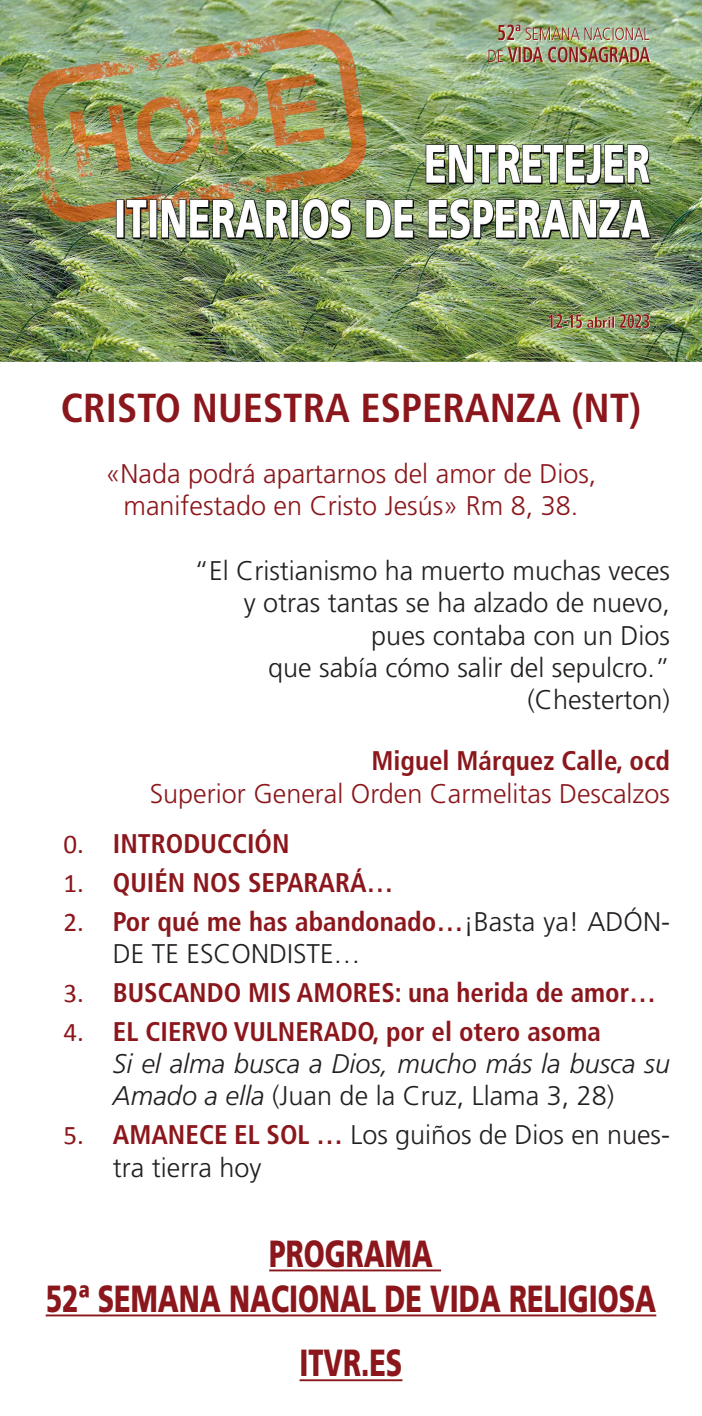
<style>
.page{position:relative;width:702px;height:1416px;background:#fff}
.page>*{position:absolute;margin:0;border:0;box-sizing:border-box;transform-origin:0 0}
.t1{font:700 condensed 40.5px "Frutiger LT Std";color:#8b171c}
.List_Paragraph{font:900 37.8px "Frutiger LT Std";color:#8b171c;scale:.71 1}
.No_Spacing{font:300 27px/32.4px "Frutiger LT Std";color:#231f20}
.t2{font:700 condensed 27px "Frutiger LT Std";color:#8b171c}
.List_Paragraph-2{font:300 27px "Frutiger LT Std";color:#8b171c}
.No_Spacing-2{font:italic 300 27px/32.4px "Frutiger LT Std";color:#231f20}
.s1{font-family:"Calibri";font-weight:400;font-stretch:normal}
.s2{font-family:"Calibri";font-weight:400;color:#8b171c}
.s3{font-weight:700;font-stretch:condensed;color:#8b171c}
.s4{font-style:normal}
</style>
<div class="page">
<hr style="left:269px;top:1269px;width:172px;height:2px;background:#8b171c">
<hr style="left:46px;top:1314px;width:610px;height:2px;background:#8b171c">
<hr style="left:299px;top:1379px;width:103px;height:2px;background:#8b171c">
<img style="left:0;top:0;width:702px;height:361px">
<p class="t1" style="left:61px;top:383px;width:582px">CRISTO NUESTRA ESPERANZA (NT)</p>
<p class="List_Paragraph-2" style="left:105px;top:458px;width:492px">«Nada podrá apartarnos del amor de Dios,</p>
<p class="List_Paragraph-2" style="left:123px;top:490px;width:456px">manifestado en Cristo Jesús» Rm 8, 38.</p>
<p class="No_Spacing" style="left:194px;top:555px;width:477px">“El Cristianismo ha muerto muchas veces</p>
<p class="No_Spacing" style="left:244px;top:587px;width:428px">y otras tantas se ha alzado de nuevo,</p>
<p class="No_Spacing" style="left:371px;top:619px;width:300px">pues contaba con un Dios</p>
<p class="No_Spacing" style="left:268px;top:652px;width:403px">que sabía cómo salir del sepulcro.”</p>
<p class="No_Spacing" style="left:527px;top:684px;width:144px">(Chesterton)</p>
<p class="t2" style="left:371px;top:745px;width:300px">Miguel Márquez Calle, ocd</p>
<p class="List_Paragraph-2" style="left:150px;top:778px;width:522px">Superior General Orden Carmelitas Descalzos</p>
<p class="t2" style="left:63px;top:828px;width:228px"><span class="s1">0.</span> INTRODUCCIÓN</p>
<p class="t2" style="left:63px;top:867px;width:332px"><span class="s1">1.</span> QUIÉN NOS SEPARARÁ…</p>
<p class="No_Spacing" style="left:113px;top:906px;width:558px;text-indent:-49px"><span class="s2">2.</span> <span class="s3">Por qué me has abandonado…</span>¡Basta ya! ADÓN-<br>DE TE ESCONDISTE…</p>
<p class="t2" style="left:63px;top:976px;width:594px"><span class="s1">3.</span> BUSCANDO MIS AMORES: una herida de amor…</p>
<p class="t2" style="left:63px;top:1015px;width:539px"><span class="s1">4.</span> EL CIERVO VULNERADO, por el otero asoma</p>
<p class="No_Spacing-2" style="left:113px;top:1048px;width:558px">Si el alma busca a Dios, mucho más la busca su<br>Amado a ella <span class="s4">(Juan de la Cruz, Llama 3, 28)</span></p>
<p class="No_Spacing" style="left:113px;top:1119px;width:558px;text-indent:-49px"><span class="s2">5.</span> <span class="s3">AMANECE EL SOL …</span> Los guiños de Dios en nues&shy;tra tierra hoy</p>
<p class="List_Paragraph" style="left:269px;top:1231px;width:232px">PROGRAMA</p>
<p class="List_Paragraph" style="left:46px;top:1276px;width:861px">52ª SEMANA NACIONAL DE VIDA RELIGIOSA</p>
<p class="List_Paragraph" style="left:299px;top:1340px;width:146px">ITVR.ES</p>
</div>
